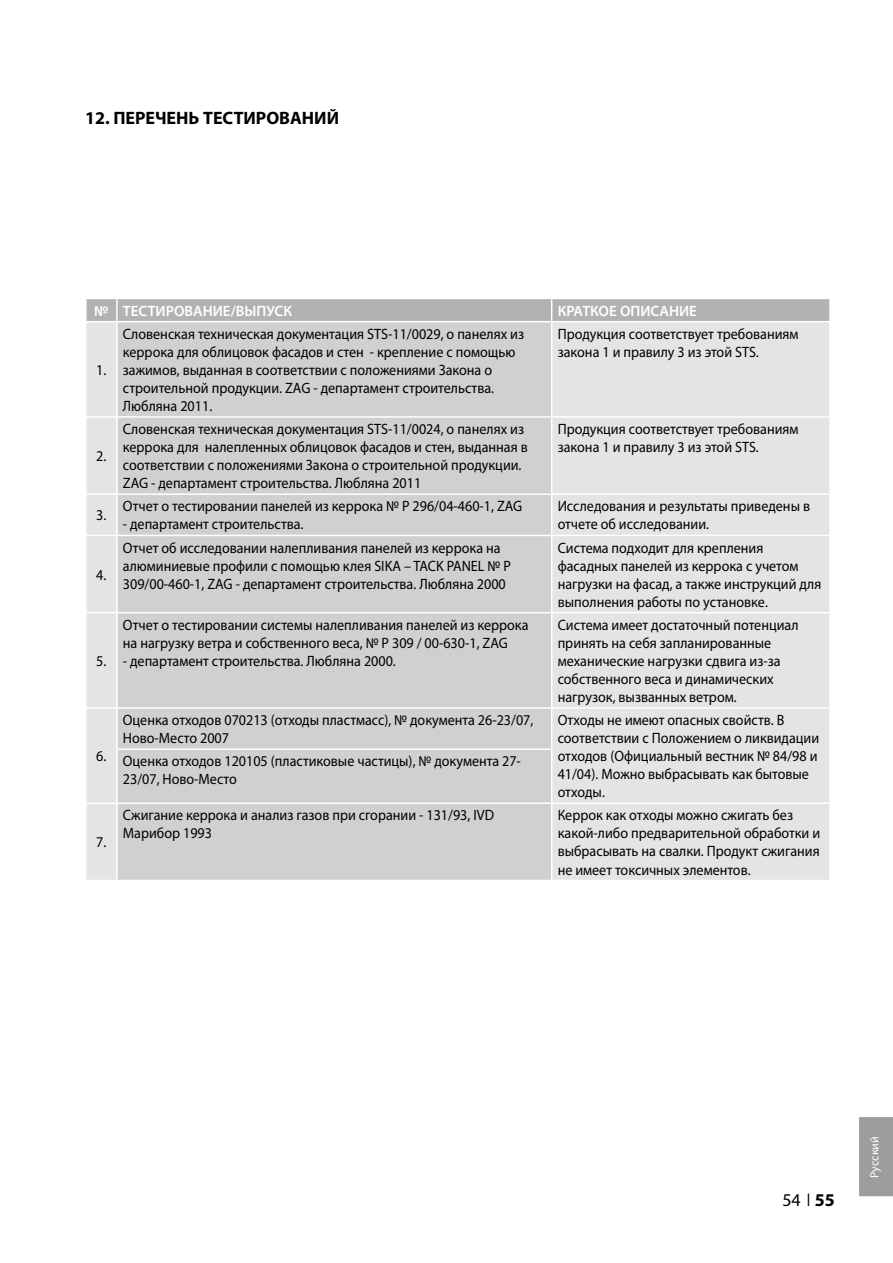
<style>
.page{position:relative;width:893px;height:1263px;background:#fff}
.page>*{position:absolute;margin:0;border:0;box-sizing:border-box;transform-origin:0 0}
.t1{font:700 18px "Myriad Pro";color:#000}
.t2{font:18px "Myriad Pro";color:#000}
.t3{font:15px/18px "Myriad Pro";color:#000;scale:.94 1}
.t4{font:600 15px "Myriad Pro";color:#fff}
.t5{font:12px "Myriad Pro";color:#fff}
.s1{font-family:"Times"}
.s2{font-weight:700}
</style>
<div class="page">
<div style="left:859px;top:1117px;width:34px;height:80px;background:#9c9d9f"></div>
<div style="left:87px;top:322px;width:742px;height:558px;background:#e3e4e4"></div>
<div style="left:118px;top:322px;width:433px;height:558px;background:#cfd0d1"></div>
<hr style="left:116px;top:322px;width:2px;height:94px;background:#fff">
<hr style="left:551px;top:322px;width:1px;height:94px;background:#fff">
<hr style="left:85px;top:416px;width:32px;height:2px;background:#fff">
<hr style="left:117px;top:416px;width:435px;height:2px;background:#fff">
<hr style="left:116px;top:418px;width:2px;height:75px;background:#fff">
<hr style="left:552px;top:416px;width:279px;height:2px;background:#fff">
<hr style="left:551px;top:418px;width:1px;height:75px;background:#fff">
<hr style="left:85px;top:493px;width:32px;height:2px;background:#fff">
<hr style="left:117px;top:493px;width:435px;height:2px;background:#fff">
<hr style="left:116px;top:495px;width:2px;height:40px;background:#fff">
<hr style="left:552px;top:493px;width:279px;height:2px;background:#fff">
<hr style="left:551px;top:495px;width:1px;height:40px;background:#fff">
<hr style="left:85px;top:535px;width:32px;height:1px;background:#fff">
<hr style="left:117px;top:535px;width:435px;height:1px;background:#fff">
<hr style="left:116px;top:536px;width:2px;height:76px;background:#fff">
<hr style="left:552px;top:535px;width:279px;height:1px;background:#fff">
<hr style="left:551px;top:536px;width:1px;height:76px;background:#fff">
<hr style="left:85px;top:612px;width:32px;height:1px;background:#fff">
<hr style="left:117px;top:612px;width:435px;height:1px;background:#fff">
<hr style="left:116px;top:613px;width:2px;height:94px;background:#fff">
<hr style="left:552px;top:612px;width:279px;height:1px;background:#fff">
<hr style="left:551px;top:613px;width:1px;height:94px;background:#fff">
<hr style="left:85px;top:707px;width:32px;height:2px;background:#fff">
<hr style="left:117px;top:707px;width:435px;height:2px;background:#fff">
<hr style="left:116px;top:709px;width:2px;height:39px;background:#fff">
<hr style="left:552px;top:707px;width:279px;height:2px;background:#fff">
<hr style="left:551px;top:709px;width:1px;height:39px;background:#fff">
<hr style="left:116px;top:748px;width:436px;height:2px;background:#fff">
<hr style="left:116px;top:750px;width:2px;height:52px;background:#fff">
<hr style="left:551px;top:750px;width:1px;height:52px;background:#fff">
<hr style="left:85px;top:802px;width:32px;height:2px;background:#fff">
<hr style="left:117px;top:802px;width:435px;height:2px;background:#fff">
<hr style="left:116px;top:804px;width:2px;height:76px;background:#fff">
<hr style="left:552px;top:802px;width:279px;height:2px;background:#fff">
<hr style="left:551px;top:804px;width:1px;height:76px;background:#fff">
<div style="left:86px;top:299px;width:743px;height:22px;background:#b1b2b4"></div>
<p class="t1" style="left:85px;top:106px;width:256px">1 2. ПЕРЕЧЕНЬ ТЕСТИРОВАНИЙ</p>
<p class="t4" style="left:94px;top:301px;width:199px">№ ТЕСТИРОВАНИЕ/ВЫПУСК</p>
<p class="t4" style="left:558px;top:301px;width:141px">КРАТКОЕ ОПИСАНИЕ</p>
<p class="t3" style="left:96px;top:361px;width:12px">1.</p>
<p class="t3" style="left:96px;top:447px;width:12px">2.</p>
<p class="t3" style="left:96px;top:506px;width:12px">3.</p>
<p class="t3" style="left:96px;top:565px;width:12px">4.</p>
<p class="t3" style="left:96px;top:652px;width:12px">5.</p>
<p class="t3" style="left:96px;top:747px;width:12px">6.</p>
<p class="t3" style="left:96px;top:833px;width:12px">7.</p>
<p class="t3" style="left:123px;top:325px;width:428px">Словенская техническая документация STS-11/0029, о панелях из керрока для облицовок фасадов и стен - крепление с помощью зажимов, выданная в соответствии с положениями Закона о строительной продукции. ZAG - департамент строительства.<br>Любляна 2011.</p>
<p class="t3" style="left:558px;top:325px;width:258px">Продукция соответствует требованиям закона 1 и правилу 3 из этой STS.</p>
<p class="t3" style="left:123px;top:420px;width:432px">Словенская техническая документация STS-11/0024, о панелях из керрока для налепленных облицовок фасадов и стен, выданная в соответствии с положениями Закона о строительной продукции.<br>ZAG - департамент строительства. Любляна 2011</p>
<p class="t3" style="left:558px;top:420px;width:258px">Продукция соответствует требованиям закона 1 и правилу 3 из этой STS.</p>
<p class="t3" style="left:123px;top:497px;width:426px">Отчет о тестировании панелей из керрока № P 296/04-460-1, ZAG</p>
<p class="t3" style="left:123px;top:515px;width:194px">- департамент строительства.</p>
<p class="t3" style="left:558px;top:497px;width:270px">Исследования и результаты приведены в отчете об исследовании.</p>
<p class="t3" style="left:123px;top:538px;width:414px">Отчет об исследовании налепливания панелей из керрока на алюминиевые профили с помощью клея SIKA – TACK PANEL № P<br>309/00-460-1, ZAG - департамент строительства. Любляна 2000</p>
<p class="t3" style="left:558px;top:538px;width:282px">Система подходит для крепления фасадных панелей из керрока с учетом нагрузки на фасад, а также инструкций для выполнения работы по установке.</p>
<p class="t3" style="left:123px;top:616px;width:433px">Отчет о тестировании системы налепливания панелей из керрока на нагрузку ветра и собственного веса, № P 309 / 00-630-1, ZAG</p>
<p class="t3" style="left:123px;top:652px;width:292px">- департамент строительства. Любляна 2000.</p>
<p class="t3" style="left:558px;top:616px;width:258px">Система имеет достаточный потенциал принять на себя запланированные механические нагрузки сдвига из-за собственного веса и динамических нагрузок, вызванных ветром.</p>
<p class="t3" style="left:123px;top:711px;width:438px">Оценка отходов 070213 (отходы пластмасс), № документа 26-23/07,<br>Ново-Место 2007</p>
<p class="t3" style="left:558px;top:711px;width:280px">Отходы не имеют опасных свойств. В соответствии с Положением о ликвидации отходов (Официальный вестник № 84/98 и<br>41/04). Можно выбрасывать как бытовые отходы.</p>
<p class="t3" style="left:123px;top:752px;width:425px">Оценка отходов 120105 (пластиковые частицы), № документа 27-<br>23/07, Ново-Место</p>
<p class="t3" style="left:123px;top:806px;width:396px">Сжигание керрока и анализ газов при сгорании - 131/93, IVD<br>Марибор 1993</p>
<p class="t3" style="left:558px;top:806px;width:281px">Керрок как отходы можно сжигать без какой-либо предварительной обработки и выбрасывать на свалки. Продукт сжигания не имеет токсичных элементов.</p>
<p class="t2" style="left:782px;top:1188px;width:43px">54 <span class="s1">|</span> <span class="s2">55</span></p>
<p class="t5" style="left:867px;top:1178px;width:43px;rotate:-90deg">Pусский</p>
</div>
